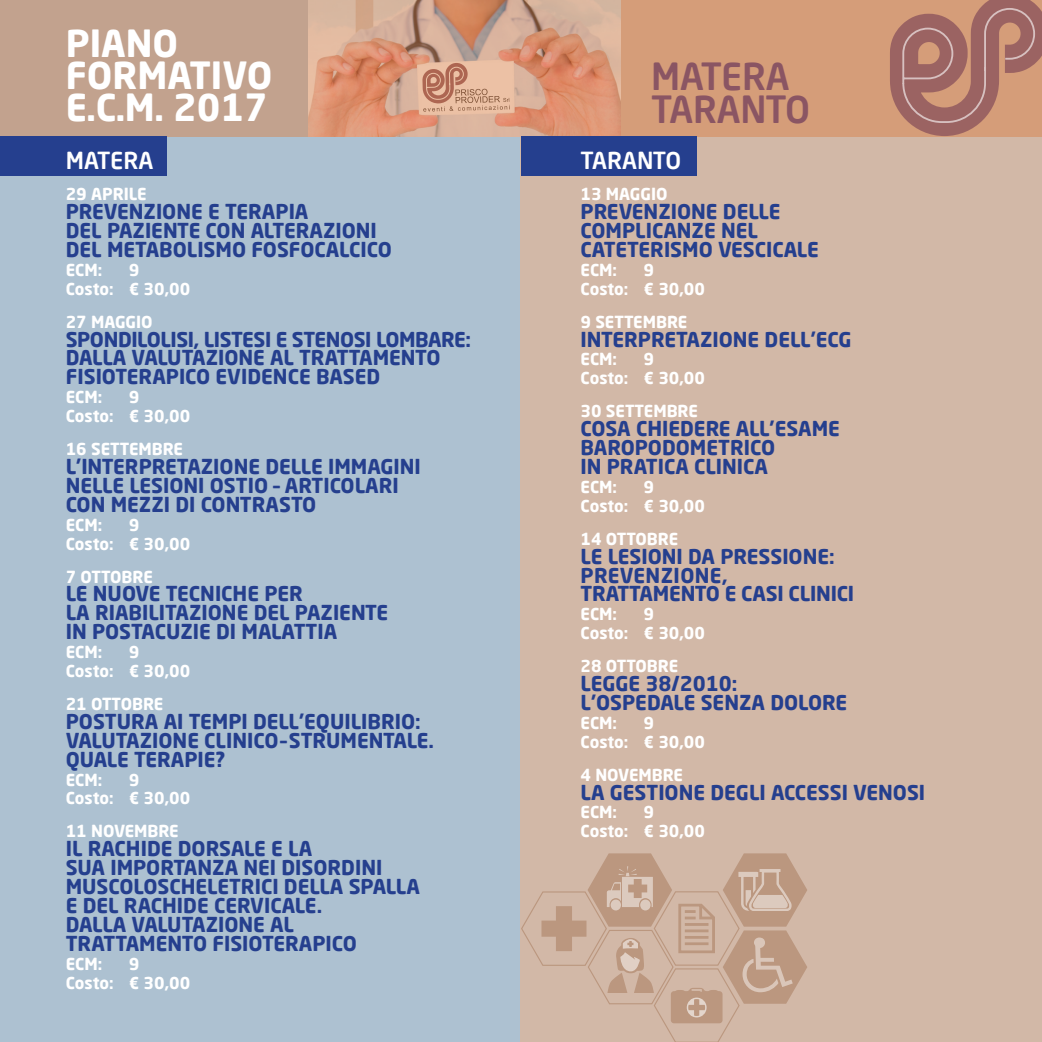
<style>
.page{position:relative;width:1042px;height:1042px;background:#fff}
.page>*{position:absolute;margin:0;border:0;box-sizing:border-box;transform-origin:0 0}
.t1{font:700 36.75px/32.2px "Neo Sans Pro";color:#fff}
.t2{font:500 36.75px/33.2px "Neo Sans Pro";letter-spacing:-.005em;color:#8a5563}
.t3{font:500 23.1px "Neo Sans Pro";color:#fff}
.t4{font:700 20.3px/18.9px "Neo Sans Pro";color:#253f8e}
.t5{font:700 20.3px "Neo Sans Pro";letter-spacing:-.02em;color:#253f8e}
.t6{font:700 16.45px/18.9px "Neo Sans Pro";color:#fff}
</style>
<div class="page">
<div style="left:0;top:0;width:521px;height:1042px;background:#adc1d1"></div>
<div style="left:521px;top:0;width:521px;height:1042px;background:#d2b8a7"></div>
<svg style="left:0;top:0;width:890px;height:136px;background:#cf9f84"></svg>
<svg style="left:890px;top:0;width:152px;height:136px;background:#b47d6f"></svg>
<svg style="left:520px;top:853px;width:287px;height:189px"></svg>
<div style="left:0;top:136px;width:167px;height:40px;background:#253f8e"></div>
<div style="left:521px;top:136px;width:176px;height:40px;background:#253f8e"></div>
<h1 class="t1" style="left:66px;top:26px;width:208px">PIANO<br>FORMATIVO<br>E.C.M. 2017</h1>
<p class="t3" style="left:66px;top:146px;width:89px">MATERA</p>
<p class="t6" style="left:66px;top:184px;width:80px">29 APRILE</p>
<p class="t4" style="left:66px;top:202px;width:27px">PREVEN</p>
<p class="t4" style="left:144px;top:202px;width:25px">ZIONE</p>
<p class="t4" style="left:208px;top:202px;width:30px">E TERAPIA</p>
<p class="t4" style="left:66px;top:220px;width:91px">DEL PAZIENTE</p>
<p class="t4" style="left:206px;top:220px;width:14px">CON</p>
<p class="t4" style="left:251px;top:220px;width:36px">ALTERA</p>
<p class="t4" style="left:323px;top:220px;width:24px">ZIONI</p>
<p class="t4" style="left:66px;top:239px;width:55px">DEL META</p>
<p class="t4" style="left:159px;top:239px;width:143px">BOLISMO FOSFOCA</p>
<p class="t4" style="left:339px;top:239px;width:22px">LCICO</p>
<p class="t6" style="left:66px;top:260px;width:38px">ECM:</p>
<p class="t6" style="left:66px;top:260px;width:126px;text-indent:63px">9<br>COSTO: € 30,00</p>
<p class="t6" style="left:66px;top:312px;width:79px">27 MAGGIO</p>
<p class="t4" style="left:66px;top:329px;width:14px">SPON</p>
<p class="t5" style="left:118px;top:326px;width:199px">DILOLISI, LISTESI E STENO</p>
<p class="t4" style="left:354px;top:329px;width:119px">SI LOMBARE:</p>
<p class="t4" style="left:66px;top:348px;width:165px">DALLA VALUTAZIONE</p>
<p class="t4" style="left:270px;top:348px;width:43px">AL TRATTAMENTO</p>
<p class="t4" style="left:66px;top:367px;width:43px">FISIOTERAPICO</p>
<p class="t4" style="left:216px;top:367px;width:59px">EVIDENCE</p>
<p class="t4" style="left:316px;top:367px;width:66px">BASED</p>
<p class="t6" style="left:66px;top:387px;width:38px">ECM:</p>
<p class="t6" style="left:66px;top:387px;width:126px;text-indent:63px">9<br>COSTO: € 30,00</p>
<p class="t6" style="left:66px;top:439px;width:37px">16 SETTEM</p>
<p class="t6" style="left:152px;top:439px;width:22px">BRE</p>
<p class="t4" style="left:66px;top:456px;width:29px">L’INTERPRETA</p>
<p class="t4" style="left:201px;top:456px;width:25px">ZIONE</p>
<p class="t4" style="left:265px;top:456px;width:77px">DELLE IMMA</p>
<p class="t4" style="left:380px;top:456px;width:23px">GINI</p>
<p class="t4" style="left:66px;top:475px;width:109px">NE LLE LESIONI</p>
<p class="t4" style="left:210px;top:475px;width:38px">OSTIO</p>
<p class="t4" style="left:273px;top:475px;width:24px">– ARTICO</p>
<p class="t4" style="left:355px;top:475px;width:23px">LARI</p>
<p class="t4" style="left:66px;top:494px;width:14px">CON</p>
<p class="t4" style="left:111px;top:494px;width:104px">MEZZI DI CONTRA</p>
<p class="t4" style="left:279px;top:494px;width:22px">STO</p>
<p class="t6" style="left:66px;top:515px;width:38px">ECM:</p>
<p class="t6" style="left:66px;top:515px;width:126px;text-indent:63px">9<br>COSTO: € 30,00</p>
<p class="t6" style="left:66px;top:566px;width:89px">7 OTTOBRE</p>
<p class="t4" style="left:66px;top:584px;width:70px">LE NUOVE</p>
<p class="t4" style="left:166px;top:584px;width:12px">TECNIC</p>
<p class="t4" style="left:233px;top:584px;width:45px">HE PER</p>
<p class="t4" style="left:66px;top:603px;width:148px">LA RIABILITAZIONE</p>
<p class="t4" style="left:66px;top:603px;width:279px;text-indent:188px">DEL PAZIENTE<br>IN POSTACUZIE DI MALATTIA</p>
<p class="t6" style="left:66px;top:642px;width:38px">ECM:</p>
<p class="t6" style="left:66px;top:642px;width:126px;text-indent:63px">9<br>COSTO: € 30,00</p>
<p class="t6" style="left:66px;top:694px;width:99px">21 OTTOBRE</p>
<p class="t4" style="left:66px;top:711px;width:136px">POSTURA AI TEMPI</p>
<p class="t4" style="left:253px;top:711px;width:169px">DELL’EQUILIBRIO:</p>
<p class="t4" style="left:66px;top:730px;width:99px">VALUTAZIONE</p>
<p class="t4" style="left:204px;top:730px;width:33px">CLINICO</p>
<p class="t4" style="left:280px;top:730px;width:75px">–STRUMENTA</p>
<p class="t4" style="left:407px;top:730px;width:29px">LE.</p>
<p class="t4" style="left:66px;top:749px;width:81px">QUALE TERAPIE</p>
<p class="t4" style="left:216px;top:749px;width:11px">?</p>
<p class="t6" style="left:66px;top:769px;width:38px">ECM:</p>
<p class="t6" style="left:66px;top:769px;width:126px;text-indent:63px">9<br>COSTO: € 30,00</p>
<p class="t6" style="left:66px;top:821px;width:115px">11 NOVEMBRE</p>
<p class="t4" style="left:66px;top:839px;width:36px">IL RAC</p>
<p class="t4" style="left:126px;top:839px;width:187px">HIDE DORSALE E LA</p>
<p class="t4" style="left:66px;top:857px;width:59px">SUA IMPORTAN</p>
<p class="t4" style="left:212px;top:857px;width:43px">ZA NEI</p>
<p class="t4" style="left:281px;top:857px;width:83px">DISORDINI</p>
<p class="t4" style="left:66px;top:876px;width:163px">MUSCOLOSCHELETRICI</p>
<p class="t4" style="left:284px;top:876px;width:137px">DELLA SPALLA</p>
<p class="t4" style="left:66px;top:895px;width:72px">E DEL RAC</p>
<p class="t4" style="left:162px;top:895px;width:65px">HIDE CERVICA</p>
<p class="t4" style="left:295px;top:895px;width:29px">LE.</p>
<p class="t4" style="left:66px;top:914px;width:165px">DALLA VALUTAZIONE</p>
<p class="t4" style="left:270px;top:914px;width:25px">AL</p>
<p class="t4" style="left:66px;top:933px;width:14px">TRATTAMENTO</p>
<p class="t4" style="left:212px;top:933px;width:43px">FISIOTERAPICO</p>
<p class="t6" style="left:66px;top:953px;width:38px">ECM:</p>
<p class="t6" style="left:66px;top:953px;width:126px;text-indent:63px">9<br>COSTO: € 30,00</p>
<h1 class="t2" style="left:651px;top:59px;width:160px">MATERA<br>TARANTO</h1>
<p class="t3" style="left:580px;top:146px;width:102px">TARANTO</p>
<p class="t6" style="left:580px;top:184px;width:79px">13 MAGGIO</p>
<p class="t4" style="left:580px;top:202px;width:27px">PREVEN</p>
<p class="t4" style="left:658px;top:202px;width:25px">ZIONE</p>
<p class="t4" style="left:723px;top:202px;width:56px">DELLE</p>
<p class="t4" style="left:580px;top:220px;width:15px">COMP</p>
<p class="t4" style="left:635px;top:220px;width:23px">LICAN</p>
<p class="t4" style="left:691px;top:220px;width:68px">ZENEL</p>
<p class="t4" style="left:580px;top:239px;width:12px">CATETERI</p>
<p class="t4" style="left:670px;top:239px;width:96px">SMO VESCICA</p>
<p class="t4" style="left:797px;top:239px;width:21px">LE</p>
<p class="t6" style="left:580px;top:260px;width:38px">ECM:</p>
<p class="t6" style="left:580px;top:260px;width:126px;text-indent:63px">9<br>COSTO: € 30,00</p>
<p class="t6" style="left:580px;top:312px;width:26px">9 SETTEM</p>
<p class="t6" style="left:656px;top:312px;width:22px">BRE</p>
<p class="t4" style="left:580px;top:329px;width:20px">INTERPRETA</p>
<p class="t4" style="left:700px;top:329px;width:25px">ZIONE</p>
<p class="t4" style="left:764px;top:329px;width:86px">DELL’ECG</p>
<p class="t6" style="left:580px;top:349px;width:38px">ECM:</p>
<p class="t6" style="left:580px;top:349px;width:126px;text-indent:63px">9<br>COSTO: € 30,00</p>
<p class="t6" style="left:580px;top:401px;width:37px">30 SETTEM</p>
<p class="t6" style="left:667px;top:401px;width:22px">BRE</p>
<p class="t4" style="left:580px;top:419px;width:126px">COSA CHIEDERE</p>
<p class="t4" style="left:580px;top:419px;width:232px;text-indent:155px">ALL’ESAME<br>BAROPODOMETRICO<br>IN PRATICA</p>
<p class="t4" style="left:694px;top:456px;width:33px">CLINICA</p>
<p class="t6" style="left:580px;top:477px;width:126px;text-indent:63px">9<br>COSTO: € 30,00</p>
<p class="t6" style="left:580px;top:529px;width:99px">14 OTTOBRE</p>
<p class="t4" style="left:580px;top:546px;width:72px">LE LESIONI</p>
<p class="t4" style="left:688px;top:546px;width:46px">DA PRE</p>
<p class="t4" style="left:758px;top:546px;width:36px">SSIONE</p>
<p class="t4" style="left:829px;top:546px;width:7px">:</p>
<p class="t4" style="left:580px;top:565px;width:14px">PREVEN</p>
<p class="t4" style="left:661px;top:565px;width:26px">ZIONE</p>
<p class="t4" style="left:722px;top:565px;width:7px">,</p>
<p class="t4" style="left:580px;top:584px;width:14px">TRATTAMENTO</p>
<p class="t4" style="left:725px;top:584px;width:95px">E CASI CLINICI</p>
<p class="t6" style="left:580px;top:604px;width:38px">ECM:</p>
<p class="t6" style="left:580px;top:477px;width:38px">ECM:</p>
<p class="t6" style="left:580px;top:604px;width:126px;text-indent:63px">9<br>COSTO: € 30,00</p>
<p class="t6" style="left:580px;top:656px;width:99px">28 OTTOBRE</p>
<p class="t4" style="left:580px;top:673px;width:241px">LEGGE 38/2010:<br>L’OSPE DALE SEN ZA DOLORE</p>
<p class="t6" style="left:580px;top:713px;width:38px">ECM:</p>
<p class="t6" style="left:580px;top:713px;width:126px;text-indent:63px">9<br>COSTO: € 30,00</p>
<p class="t6" style="left:580px;top:764px;width:104px">4 NOVEMBRE</p>
<p class="t4" style="left:580px;top:782px;width:79px">LA GESTIONE</p>
<p class="t4" style="left:710px;top:782px;width:73px">DEGLI ACCE</p>
<p class="t4" style="left:818px;top:782px;width:50px">SSI VENO</p>
<p class="t4" style="left:907px;top:782px;width:17px">SI</p>
<p class="t6" style="left:580px;top:802px;width:38px">ECM:</p>
<p class="t6" style="left:580px;top:802px;width:126px;text-indent:63px">9<br>COSTO: € 30,00</p>
</div>
